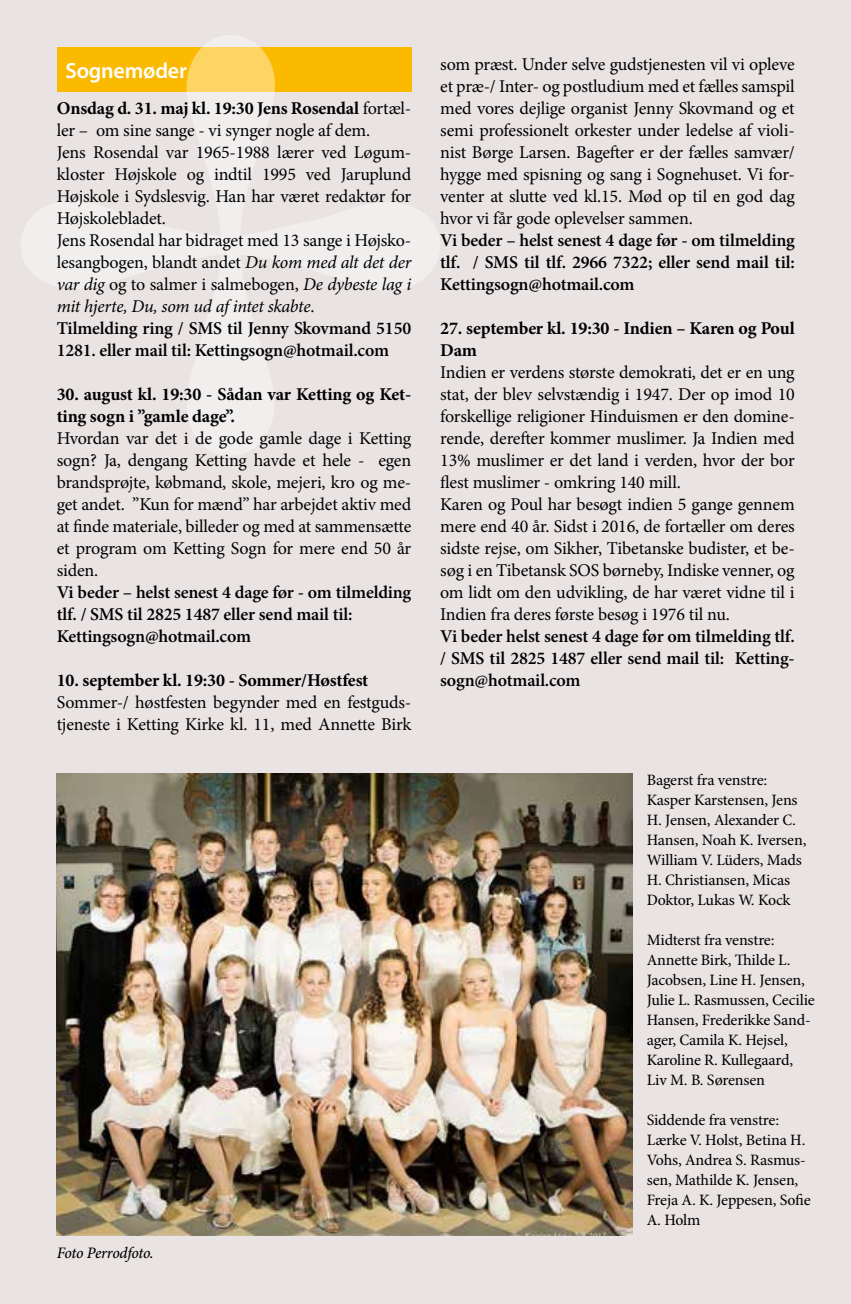
<style>
.page{position:relative;width:851px;height:1304px;background:#fff}
.page>*{position:absolute;margin:0;border:0;box-sizing:border-box;transform-origin:0 0}
.t1{font:600 22px "Myriad Pro";letter-spacing:-.01em;color:#fff}
.t2{font:18px/22px "Minion Pro";letter-spacing:-.01em;color:#000}
.t3{font:600 18px/22px "Minion Pro";letter-spacing:-.01em;color:#000;text-align:justify}
.t4{font:700 18px/22px "Minion Pro";letter-spacing:-.01em;color:#000}
.t5{font:condensed 16px/20px "Minion Pro";letter-spacing:-.01em;color:#000;scale:1.1 1}
.t6{font:italic 500 16px "Minion Pro";letter-spacing:-.02em;color:#000}
.s1{font-weight:700}
.s2{font-style:italic}
.s3{font-weight:600}
</style>
<div class="page">
<div style="left:0;top:0;width:850px;height:1304px;background:#e9e4e3"></div>
<svg style="left:21px;top:35px;width:419px;height:420px"></svg>
<img style="left:57px;top:774px;width:575px;height:462px">
<p class="t1" style="left:65px;top:57px;width:123px">Sognemøder</p>
<p class="t2" style="left:57px;top:97px;width:356px"><span class="s1">Onsdag d. 31. maj kl. 19:30 Jens Rosendal</span> fortæl&shy;ler – om sine sange - vi synger nogle af dem.<br>Jens Rosendal var 1965-1988 lærer ved Løgum&shy;kloster Højskole og indtil 1995 ved Jaruplund Højskole i Sydslesvig. Han har været redaktør for Højskolebladet.<br>Jens Rosendal har bidraget med 13 sange i Højsko&shy;lesangbogen, blandt andet <span class="s2">Du kom med alt det der var dig</span> og to salmer i salmebogen, <span class="s2">De dybeste lag i mit hjerte, Du, som ud af intet skabte</span>.<br><span class="s3">Tilmelding ring / SMS til Jenny Skovmand 5150<br>1281. eller mail til: Kettingsogn@hotmail.com</span></p>
<p class="t4" style="left:57px;top:383px;width:356px">30. august kl. 19:30 - Sådan var Ketting og Ket&shy;ting sogn i ”gamle dage”.</p>
<p class="t2" style="left:57px;top:427px;width:356px;text-align:justify">Hvordan var det i de gode gamle dage i Ketting sogn? Ja, dengang Ketting havde et hele - egen brandsprøjte, købmand, skole, mejeri, kro og me&shy;get andet. ”Kun for mænd” har arbejdet aktiv med at finde materiale, billeder og med at sammensætte et program om Ketting Sogn for mere end 50 år siden.</p>
<p class="t3" style="left:57px;top:581px;width:356px;text-align:left">Vi beder – helst senest 4 dage før - om tilmelding tlf. / SMS til 2825 1487 eller send mail til:<br>Kettingsogn@hotmail.com</p>
<p class="t4" style="left:57px;top:669px;width:313px">10. september kl. 19:30 - Sommer/Høstfest</p>
<p class="t2" style="left:57px;top:691px;width:356px">Sommer-/ høstfesten begynder med en festguds&shy;tjeneste i Ketting Kirke kl. 11, med Annette Birk</p>
<p class="t6" style="left:57px;top:1242px;width:98px">Foto Perrodfoto.</p>
<p class="t2" style="left:440px;top:53px;width:356px;text-align:justify">som præst. Under selve gudstjenesten vil vi opleve et præ-/ Inter- og postludium med et fælles samspil med vores dejlige organist Jenny Skovmand og et semi professionelt orkester under ledelse af violi&shy;nist Børge Larsen. Bagefter er der fælles samvær/ hygge med spisning og sang i Sognehuset. Vi for&shy;venter at slutte ved kl.15. Mød op til en god dag hvor vi får gode oplevelser sammen.</p>
<p class="t3" style="left:440px;top:229px;width:356px">Vi beder – helst senest 4 dage før - om tilmelding tlf. / SMS til tlf. 2966 7322; eller send mail til:<br>Kettingsogn@hotmail.com</p>
<p class="t4" style="left:440px;top:317px;width:356px">27. september kl. 19:30 - Indien – Karen og Poul<br>Dam</p>
<p class="t2" style="left:440px;top:361px;width:356px">Indien er verdens største demokrati, det er en ung stat, der blev selvstændig i 1947. Der op imod 10 forskellige religioner Hinduismen er den domine&shy;rende, derefter kommer muslimer. Ja Indien med 13% muslimer er det land i verden, hvor der bor flest muslimer - omkring 140 mill.<br>Karen og Poul har besøgt indien 5 gange gennem mere end 40 år. Sidst i 2016, de fortæller om deres sidste rejse, om Sikher, Tibetanske budister, et be&shy;søg i en Tibetansk SOS børneby, Indiske venner, og om lidt om den udvikling, de har været vidne til i Indien fra deres første besøg i 1976 til nu.</p>
<p class="t3" style="left:440px;top:625px;width:356px">Vi beder helst senest 4 dage før om tilmelding tlf. / SMS til 2825 1487 eller send mail til: Ketting&shy;sogn@hotmail.com</p>
<p class="t5" style="left:646px;top:771px;width:147px">Bagerst fra venstre:<br>Kasper Karstensen, Jens<br>H. Jensen, Alexander C.<br>Hansen, Noah K. Iversen,<br>William V. Lüders, Mads<br>H. Christiansen, Micas<br>Doktor, Lukas W. Kock</p>
<p class="t5" style="left:646px;top:931px;width:154px">Midterst fra venstre:<br>Annette Birk, Thilde L.<br>Jacobsen, Line H. Jensen,<br>Julie L. Rasmussen, Cecilie<br>Hansen, Frederikke Sand&shy;ager, Camila K. Hejsel,<br>Karoline R. Kullegaard,<br>Liv M. B. Sørensen</p>
<p class="t5" style="left:646px;top:1111px;width:151px">Siddende fra venstre:<br>Lærke V. Holst, Betina H.<br>Vohs, Andrea S. Rasmus&shy;sen, Mathilde K. Jensen,<br>Freja A. K. Jeppesen, Sofie<br>A. Holm</p>
</div>
